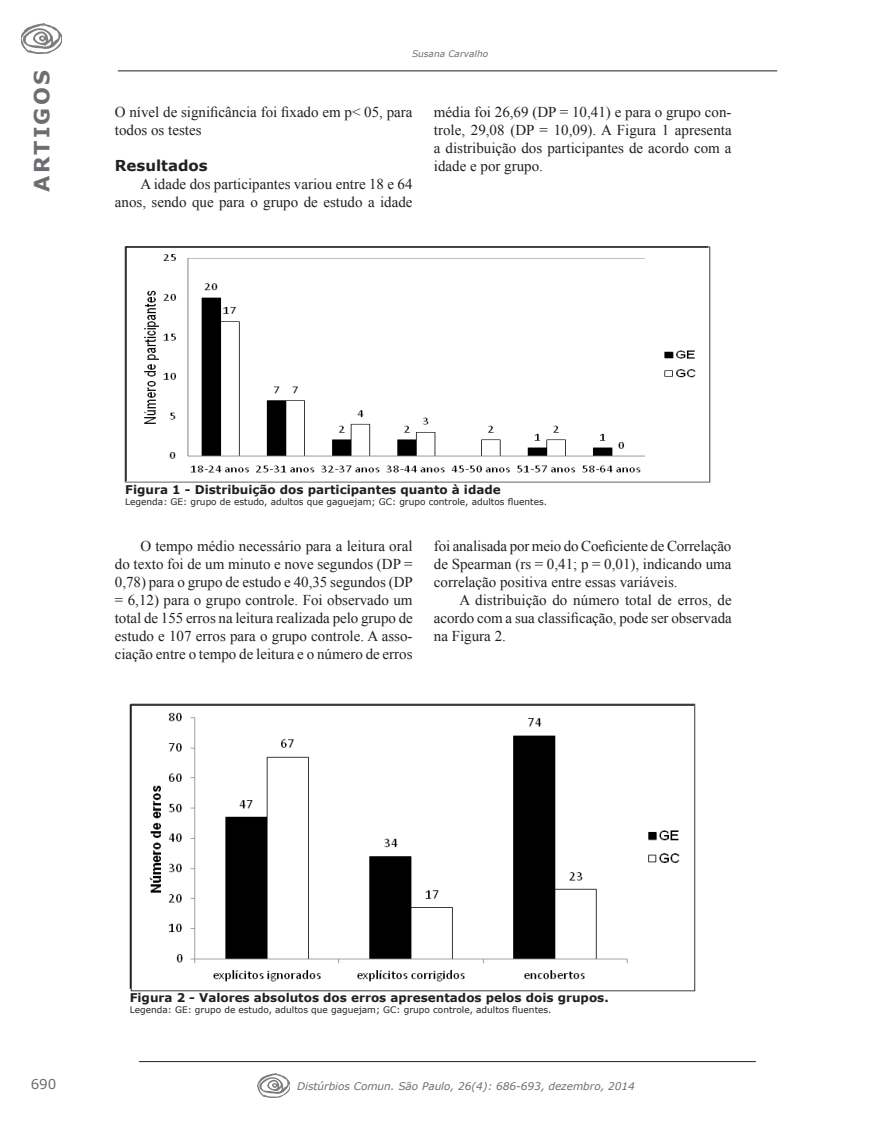
<style>
.page{position:relative;width:872px;height:1132px;background:#fff}
.page>*{position:absolute;margin:0;border:0;box-sizing:border-box;transform-origin:0 0}
.t1{font:700 21px "Verdana";letter-spacing:.1em;color:#6c6d70}
.Corpo_do_texto{font:15px/18px "Times New Roman";color:#231f20;text-align:justify}
.Sub_nivel_1{font:700 15px "Verdana";color:#231f20}
.t2{font:13.5px "Verdana";color:#6c6d70}
.Tabelas_e_Gráficos{font:700 12px "Verdana";color:#231f20}
.t3{font:italic 10.5px "Verdana";color:#6c6d70}
.Legenda_grafico{font:9px "Verdana";color:#231f20}
.t4{font:italic 9px "Verdana";color:#6c6d70}
</style>
<div class="page">
<hr style="left:118px;top:70px;width:659px;height:1px;background:#231f20">
<img style="left:21px;top:24px;width:41px;height:29px">
<hr style="left:139px;top:1060px;width:617px;height:1px;background:#231f20">
<img style="left:258px;top:1073px;width:32px;height:23px">
<img style="left:124px;top:246px;width:586px;height:236px">
<img style="left:130px;top:703px;width:565px;height:287px">
<hr style="left:126px;top:246px;width:582px;height:2px;background:#231f20">
<hr style="left:125px;top:246px;width:2px;height:235px;background:#231f20">
<hr style="left:130px;top:704px;width:1px;height:284px;background:#231f20">
<hr style="left:131px;top:704px;width:563px;height:1px;background:#231f20">
<h1 class="t1" style="left:27px;top:191px;width:122px;rotate:-90deg">ARTIGOS</h1>
<p class="t4" style="left:412px;top:47px;width:78px">Susana Carvalho</p>
<p class="Corpo_do_texto" style="left:115px;top:102px;width:299px">O nível de significância foi fixado em p&lt; 05, para todos os testes</p>
<p class="Sub_nivel_1" style="left:115px;top:155px;width:94px">Resultados</p>
<p class="Corpo_do_texto" style="left:115px;top:174px;width:299px;text-align:right">A idade dos participantes variou entre 18 e 64 anos, sendo que para o grupo de estudo a idade</p>
<p class="Corpo_do_texto" style="left:434px;top:102px;width:299px">média foi 26,69 (DP = 10,41) e para o grupo con&shy;trole, 29,08 (DP = 10,09). A Figura 1 apresenta a distribuição dos participantes de acordo com a idade e por grupo.</p>
<p class="Tabelas_e_Gráficos" style="left:125px;top:481px;width:377px">Figura 1 - Distribuição dos participantes quanto à idade</p>
<p class="Legenda_grafico" style="left:125px;top:495px;width:423px">Legenda: GE: grupo de estudo, adultos que gaguejam; GC: grupo controle, adultos fluentes.</p>
<p class="Corpo_do_texto" style="left:115px;top:536px;width:299px;text-indent:26px">O tempo médio necessário para a leitura oral do texto foi de um minuto e nove segundos (DP = 0,78) para o grupo de estudo e 40,35 segundos (DP = 6,12) para o grupo controle. Foi observado um total de 155 erros na leitura realizada pelo grupo de estudo e 107 erros para o grupo controle. A asso&shy;ciação entre o tempo de leitura e o número de erros</p>
<p class="Corpo_do_texto" style="left:434px;top:536px;width:299px">foi analisada por meio do Coeficiente de Correlação de Spearman (rs = 0,41; p = 0,01), indicando uma correlação positiva entre essas variáveis.</p>
<p class="Corpo_do_texto" style="left:434px;top:590px;width:299px;text-indent:26px">A distribuição do número total de erros, de acordo com a sua classificação, pode ser observada na Figura 2.</p>
<p class="Tabelas_e_Gráficos" style="left:130px;top:988px;width:480px">Figura 2 - Valores absolutos dos erros apresentados pelos dois grupos.</p>
<p class="Legenda_grafico" style="left:130px;top:1003px;width:423px">Legenda: GE: grupo de estudo, adultos que gaguejam; GC: grupo controle, adultos fluentes.</p>
<p class="t2" style="left:31px;top:1074px;width:27px">690</p>
<p class="t3" style="left:297px;top:1078px;width:339px">Distúrbios Comun. São Paulo, 26(4): 686-693, dezembro, 2014</p>
</div>
